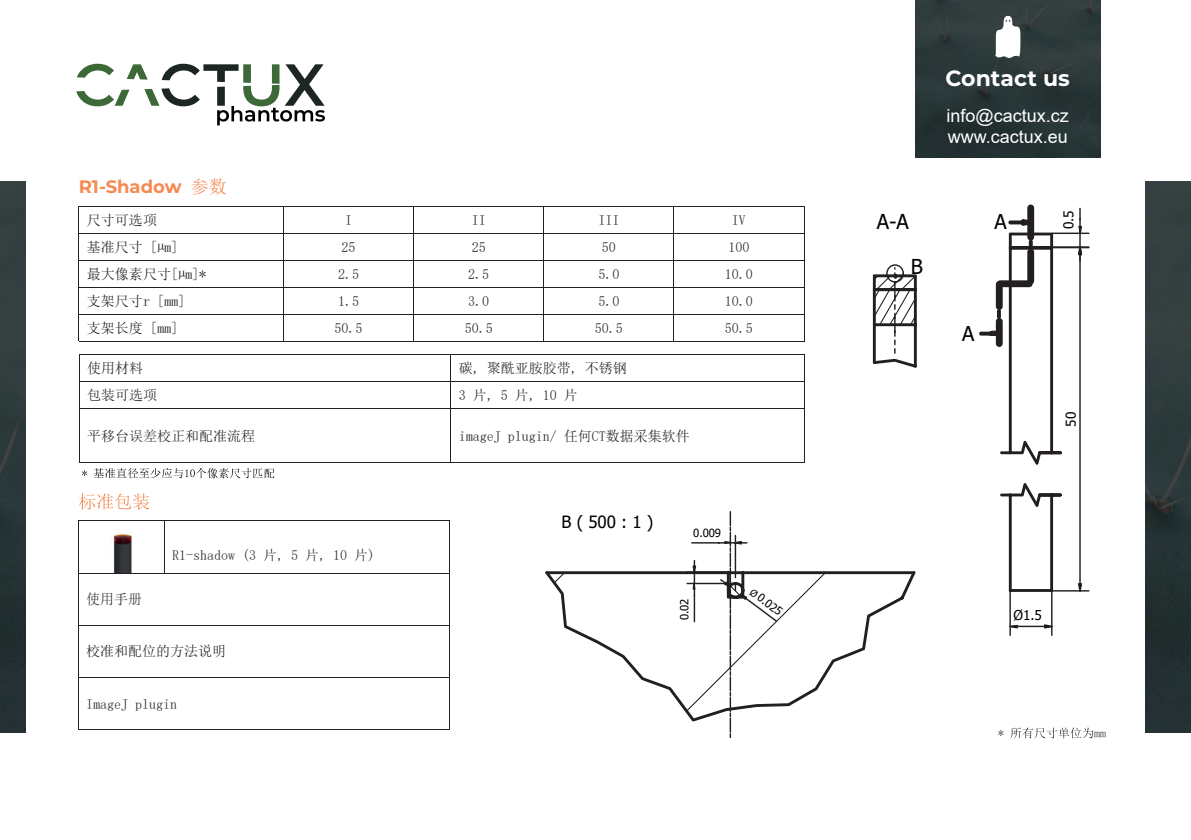
<style>
.page{position:relative;width:1191px;height:840px;background:#fff}
.page>*{position:absolute;margin:0;border:0;box-sizing:border-box;transform-origin:0 0}
.t1{font:700 22px "Montserrat";color:#fff}
.t2{font:20.6px "Tahoma";color:#000001}
.t3{font:20.4px "Tahoma";color:#000001}
.t4{font:18px/21.6px "Arial";color:#fff}
.t5{font:700 18px "Montserrat";color:#f58952}
.t6{font:16.8px "Tahoma";color:#000001}
.t7{font:14px "Sim Sun";color:#231f20}
.t8{font:14px "Sim Sun";color:#292a2a}
.t9{font:13.6px "Tahoma";color:#000001}
.t10{font:11.2px "Tahoma";color:#000001}
.s1{font-family:"Sim Sun";font-weight:400}
.s2{font-family:"Myriad Pro";font-size:10.6px}
</style>
<div class="page">
<img style="left:0;top:181px;width:25px;height:551px">
<img style="left:1145px;top:181px;width:46px;height:551px">
<img style="left:915px;top:0;width:185px;height:157px">
<hr style="left:451px;top:354px;width:353px;height:1px;background:#231f20">
<hr style="left:79px;top:381px;width:372px;height:1px;background:#231f20">
<hr style="left:451px;top:381px;width:353px;height:1px;background:#231f20">
<hr style="left:79px;top:408px;width:372px;height:1px;background:#231f20">
<hr style="left:451px;top:408px;width:353px;height:1px;background:#231f20">
<hr style="left:450px;top:408px;width:1px;height:54px;background:#231f20">
<hr style="left:79px;top:354px;width:372px;height:1px;background:#231f20">
<svg style="left:450px;top:355px;width:1px;height:53px"></svg>
<svg style="left:79px;top:355px;width:1px;height:53px"></svg>
<svg style="left:804px;top:354px;width:1px;height:54px"></svg>
<hr style="left:79px;top:408px;width:1px;height:54px;background:#231f20">
<hr style="left:804px;top:408px;width:1px;height:54px;background:#231f20">
<hr style="left:79px;top:462px;width:372px;height:1px;background:#231f20">
<hr style="left:451px;top:462px;width:353px;height:1px;background:#231f20">
<svg style="left:995px;top:16px;width:25px;height:42px"></svg>
<hr style="left:283px;top:233px;width:131px;height:1px;background:#231f20">
<hr style="left:414px;top:233px;width:130px;height:1px;background:#231f20">
<hr style="left:544px;top:233px;width:130px;height:1px;background:#231f20">
<hr style="left:674px;top:233px;width:130px;height:1px;background:#231f20">
<hr style="left:283px;top:260px;width:131px;height:1px;background:#231f20">
<hr style="left:414px;top:260px;width:130px;height:1px;background:#231f20">
<hr style="left:544px;top:260px;width:130px;height:1px;background:#231f20">
<hr style="left:674px;top:260px;width:130px;height:1px;background:#231f20">
<hr style="left:283px;top:287px;width:131px;height:1px;background:#231f20">
<hr style="left:414px;top:287px;width:130px;height:1px;background:#231f20">
<hr style="left:544px;top:287px;width:130px;height:1px;background:#231f20">
<hr style="left:674px;top:287px;width:130px;height:1px;background:#231f20">
<hr style="left:283px;top:314px;width:131px;height:1px;background:#231f20">
<hr style="left:414px;top:314px;width:130px;height:1px;background:#231f20">
<hr style="left:544px;top:314px;width:130px;height:1px;background:#231f20">
<hr style="left:674px;top:314px;width:130px;height:1px;background:#231f20">
<hr style="left:79px;top:341px;width:204px;height:1px;background:#231f20">
<hr style="left:283px;top:341px;width:131px;height:1px;background:#231f20">
<hr style="left:414px;top:341px;width:130px;height:1px;background:#231f20">
<hr style="left:544px;top:341px;width:130px;height:1px;background:#231f20">
<hr style="left:674px;top:341px;width:130px;height:1px;background:#231f20">
<svg style="left:283px;top:207px;width:1px;height:134px"></svg>
<hr style="left:79px;top:206px;width:204px;height:1px;background:#231f20">
<hr style="left:283px;top:206px;width:131px;height:1px;background:#231f20">
<hr style="left:414px;top:206px;width:130px;height:1px;background:#231f20">
<hr style="left:544px;top:206px;width:130px;height:1px;background:#231f20">
<hr style="left:674px;top:206px;width:130px;height:1px;background:#231f20">
<hr style="left:79px;top:233px;width:204px;height:1px;background:#231f20">
<hr style="left:79px;top:260px;width:204px;height:1px;background:#231f20">
<hr style="left:79px;top:287px;width:204px;height:1px;background:#231f20">
<hr style="left:79px;top:314px;width:204px;height:1px;background:#231f20">
<svg style="left:413px;top:207px;width:1px;height:134px"></svg>
<svg style="left:543px;top:207px;width:1px;height:134px"></svg>
<svg style="left:673px;top:207px;width:1px;height:134px"></svg>
<svg style="left:79px;top:493px;width:70px;height:16px"></svg>
<img style="left:113px;top:534px;width:19px;height:38px">
<hr style="left:78px;top:520px;width:86px;height:1px;background:#231f20">
<hr style="left:78px;top:520px;width:1px;height:52px;background:#231f20">
<hr style="left:164px;top:520px;width:286px;height:1px;background:#231f20">
<hr style="left:164px;top:520px;width:1px;height:52px;background:#231f20">
<hr style="left:449px;top:520px;width:1px;height:52px;background:#231f20">
<hr style="left:78px;top:572px;width:86px;height:1px;background:#231f20">
<hr style="left:78px;top:573px;width:1px;height:51px;background:#231f20">
<hr style="left:164px;top:572px;width:286px;height:1px;background:#231f20">
<hr style="left:449px;top:573px;width:1px;height:51px;background:#231f20">
<hr style="left:78px;top:624px;width:86px;height:1px;background:#231f20">
<hr style="left:78px;top:625px;width:1px;height:52px;background:#231f20">
<hr style="left:164px;top:624px;width:286px;height:1px;background:#231f20">
<hr style="left:449px;top:625px;width:1px;height:52px;background:#231f20">
<hr style="left:78px;top:677px;width:86px;height:1px;background:#231f20">
<hr style="left:78px;top:677px;width:1px;height:52px;background:#231f20">
<hr style="left:164px;top:677px;width:286px;height:1px;background:#231f20">
<hr style="left:449px;top:677px;width:1px;height:52px;background:#231f20">
<hr style="left:78px;top:729px;width:86px;height:1px;background:#231f20">
<hr style="left:164px;top:729px;width:286px;height:1px;background:#231f20">
<svg style="left:76px;top:64px;width:249px;height:61px"></svg>
<svg style="left:545px;top:511px;width:370px;height:226px"></svg>
<svg style="left:979px;top:204px;width:110px;height:431px"></svg>
<svg style="left:872px;top:264px;width:45px;height:103px"></svg>
<svg style="left:82px;top:468px;width:192px;height:10px"></svg>
<svg style="left:998px;top:727px;width:108px;height:11px"></svg>
<p class="t5" style="left:79px;top:174px;width:149px">R1-Shadow <span class="s1">参数</span></p>
<p class="t7" style="left:87px;top:212px;width:71px">尺寸可选项</p>
<p class="t7" style="left:345px;top:212px;width:8px">I</p>
<p class="t7" style="left:472px;top:212px;width:15px">II</p>
<p class="t7" style="left:598px;top:212px;width:22px">III</p>
<p class="t7" style="left:732px;top:212px;width:15px">IV</p>
<p class="t7" style="left:87px;top:239px;width:93px">基准尺寸 [µm]</p>
<p class="t7" style="left:341px;top:239px;width:15px">25</p>
<p class="t7" style="left:472px;top:239px;width:15px">25</p>
<p class="t7" style="left:602px;top:239px;width:15px">50</p>
<p class="t7" style="left:728px;top:239px;width:22px">100</p>
<p class="t7" style="left:87px;top:266px;width:120px">最大像素尺寸[µm]*</p>
<p class="t7" style="left:338px;top:266px;width:22px">2.5</p>
<p class="t7" style="left:468px;top:266px;width:22px">2.5</p>
<p class="t7" style="left:598px;top:266px;width:22px">5.0</p>
<p class="t7" style="left:725px;top:266px;width:29px">10.0</p>
<p class="t7" style="left:87px;top:293px;width:99px">支架尺寸r [mm]</p>
<p class="t7" style="left:338px;top:293px;width:22px">1.5</p>
<p class="t7" style="left:468px;top:293px;width:22px">3.0</p>
<p class="t7" style="left:598px;top:293px;width:22px">5.0</p>
<p class="t7" style="left:725px;top:293px;width:29px">10.0</p>
<p class="t7" style="left:87px;top:320px;width:92px">支架长度 [mm]</p>
<p class="t7" style="left:334px;top:320px;width:29px">50.5</p>
<p class="t7" style="left:465px;top:320px;width:29px">50.5</p>
<p class="t7" style="left:595px;top:320px;width:29px">50.5</p>
<p class="t7" style="left:725px;top:320px;width:29px">50.5</p>
<p class="t7" style="left:87px;top:361px;width:57px">使用材料</p>
<p class="t7" style="left:459px;top:361px;width:170px">碳, 聚酰亚胺胶带, 不锈钢</p>
<p class="t7" style="left:87px;top:388px;width:71px">包装可选项</p>
<p class="t7" style="left:459px;top:388px;width:121px">3 片, 5 片, 10 片</p>
<p class="t7" style="left:87px;top:428px;width:169px">平移台误差校正和配准流程</p>
<p class="t7" style="left:459px;top:428px;width:233px">imageJ plugin/ 任何CT数据采集软件</p>
<p class="t8" style="left:172px;top:548px;width:204px">R1-shadow (3 片, 5 片, 10 片)</p>
<p class="t8" style="left:86px;top:591px;width:57px">使用手册</p>
<p class="t7" style="left:86px;top:644px;width:141px">校准和配位的方法说明</p>
<p class="t8" style="left:86px;top:696px;width:92px">ImageJ plugin</p>
<p class="t6" style="left:561px;top:511px;width:93px">B ( 500 : 1 )</p>
<p class="t10" style="left:693px;top:525px;width:29px">0.009</p>
<p class="t10" style="left:677px;top:620px;width:23px;rotate:-90deg">0.02</p>
<p class="t10" style="left:756px;top:584px;width:39px;rotate:37deg"><span class="s2">Ø</span> 0.025</p>
<h1 class="t1" style="left:945px;top:62px;width:126px">Contact us</h1>
<p class="t4" style="left:946px;top:104px;width:124px">info@cactux.cz www.cactux.eu</p>
<h2 class="t2" style="left:877px;top:208px;width:34px">A-A</h2>
<h2 class="t2" style="left:911px;top:252px;width:14px">B</h2>
<h3 class="t3" style="left:994px;top:207px;width:14px">A</h3>
<h3 class="t3" style="left:962px;top:319px;width:14px">A</h3>
<p class="t9" style="left:1059px;top:229px;width:20px;rotate:-90deg">0.5</p>
<p class="t9" style="left:1061px;top:426px;width:16px;rotate:-90deg">50</p>
<p class="t9" style="left:1013px;top:605px;width:30px">Ø1.5</p>
</div>
